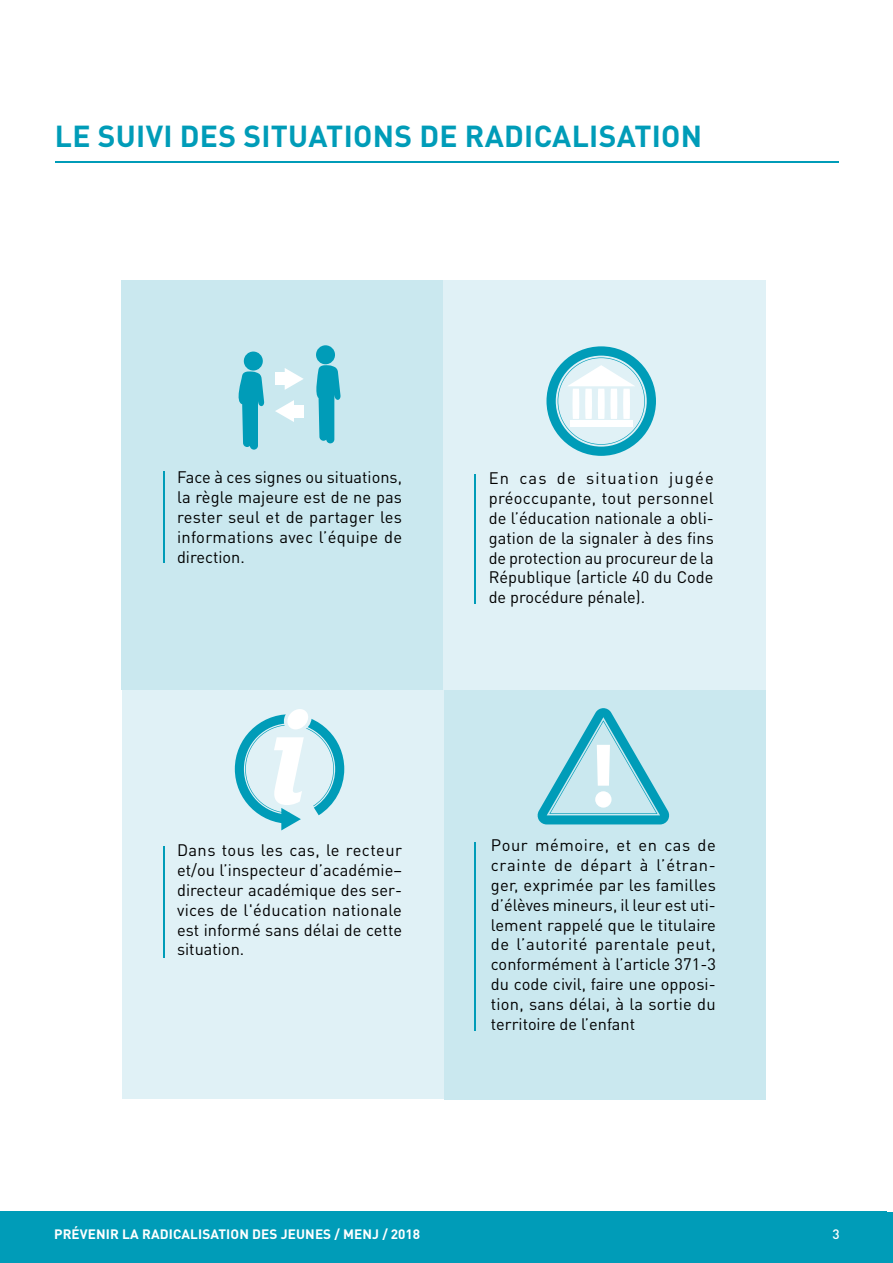
<style>
.page{position:relative;width:893px;height:1263px;background:#fff}
.page>*{position:absolute;margin:0;border:0;box-sizing:border-box;transform-origin:0 0}
.t1{font:700 30px "DIN Pro";letter-spacing:.01em;color:#009cb8}
.t2{font:16.5px/19.8px "DIN Pro";letter-spacing:.005em;color:#000;text-align:justify}
.t3{font:700 13.5px "DIN Pro";letter-spacing:.01em;color:#fff}
.t4{font:500 13.5px "DIN Pro";color:#fff}
</style>
<div class="page">
<div style="left:0;top:1212px;width:886px;height:51px;background:#009cb8"></div>
<div style="left:852px;top:1212px;width:41px;height:51px;background:#009cb8"></div>
<hr style="left:55px;top:162px;width:783px;height:1px;background:#009cb8">
<div style="left:122px;top:281px;width:643px;height:818px;background:#e0f1f6"></div>
<div style="left:444px;top:690px;width:321px;height:409px;background:#cae8ef"></div>
<div style="left:121px;top:281px;width:322px;height:409px;background:#cae8ef"></div>
<hr style="left:163px;top:846px;width:2px;height:112px;background:#009cb8">
<hr style="left:163px;top:472px;width:2px;height:91px;background:#009cb8">
<hr style="left:474px;top:474px;width:2px;height:130px;background:#009cb8">
<hr style="left:474px;top:842px;width:2px;height:188px;background:#009cb8">
<svg style="left:537px;top:708px;width:132px;height:116px"></svg>
<div style="left:595px;top:791px;width:16px;height:17px;background:#fff;border-radius:50%"></div>
<svg style="left:235px;top:709px;width:109px;height:121px"></svg>
<svg style="left:238px;top:352px;width:26px;height:98px"></svg>
<svg style="left:316px;top:345px;width:25px;height:98px"></svg>
<div style="left:275px;top:373px;width:15px;height:12px;background:#fff"></div>
<svg style="left:285px;top:368px;width:19px;height:22px"></svg>
<div style="left:288px;top:405px;width:16px;height:12px;background:#fff"></div>
<svg style="left:275px;top:400px;width:19px;height:22px"></svg>
<svg style="left:546px;top:346px;width:110px;height:110px"></svg>
<h1 class="t1" style="left:55px;top:116px;width:649px">LE SUIVI DES SITUATIONS DE RADICALISATION</h1>
<p class="t2" style="left:177px;top:467px;width:227px">Face à ces signes ou situations, la règle majeure est de ne pas rester seul et de partager les informations avec l’équipe de direction.</p>
<p class="t2" style="left:489px;top:468px;width:227px">En cas de situation jugée préoccupante, tout personnel de l’éducation nationale a obli&shy;gation de la signaler à des fins de protection au procureur de la République (article 40 du Code de procédure pénale).</p>
<p class="t2" style="left:177px;top:840px;width:227px">Dans tous les cas, le recteur et/ou l’inspecteur d’académie– directeur académique des ser&shy;vices de l'éducation nationale est informé sans délai de cette situation.</p>
<p class="t2" style="left:491px;top:835px;width:227px">Pour mémoire, et en cas de crainte de départ à l’étran&shy;ger, exprimée par les familles d’élèves mineurs, il leur est uti&shy;lement rappelé que le titulaire de l’autorité parentale peut, conformément à l’article 371-3 du code civil, faire une opposi&shy;tion, sans délai, à la sortie du territoire de l’enfant</p>
<p class="t3" style="left:54px;top:1225px;width:368px">PRÉVENIR LA RADICALISATION DES JEUNES / MENJ / 2018</p>
<p class="t4" style="left:833px;top:1226px;width:9px">3</p>
</div>
